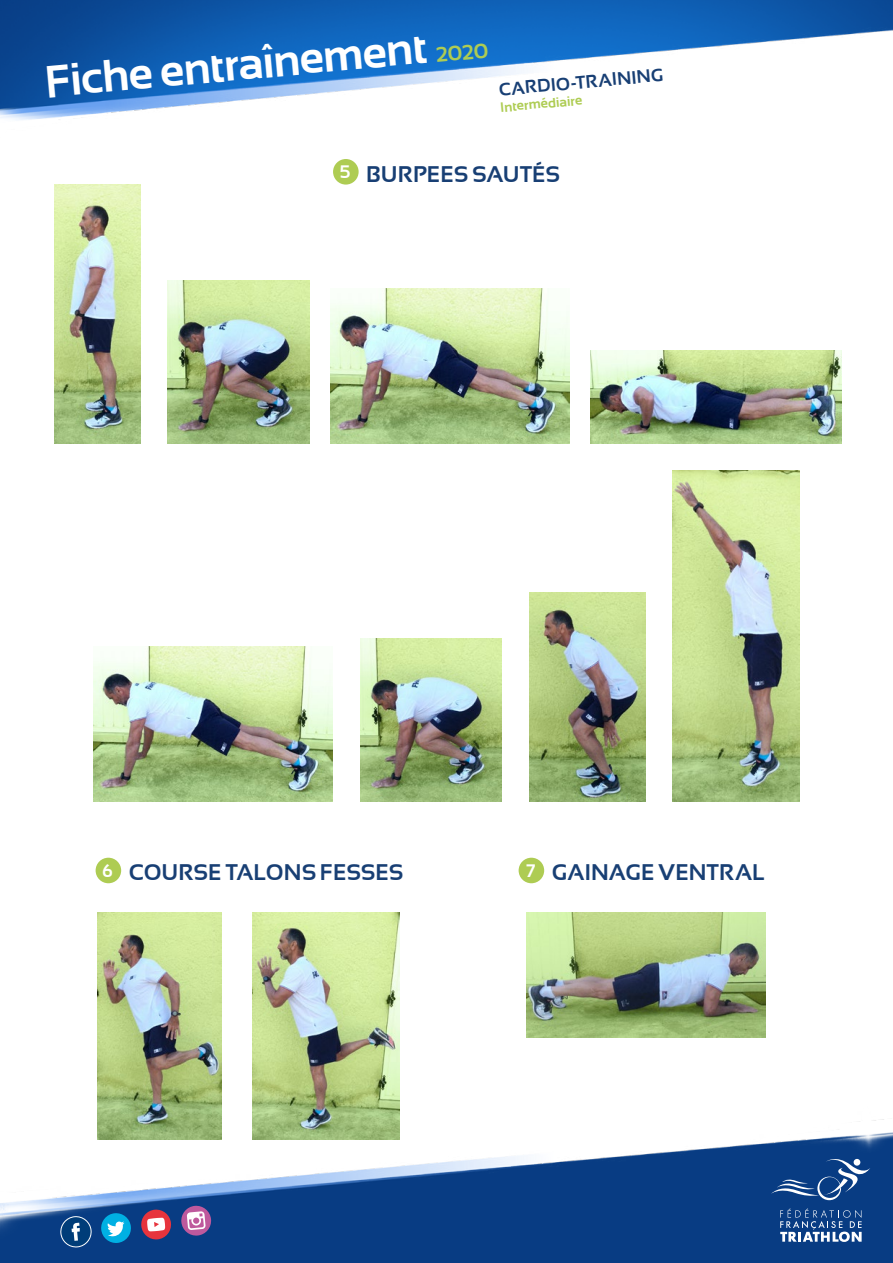
<style>
.page{position:relative;width:893px;height:1263px;background:#fff}
.page>*{position:absolute;margin:0;border:0;box-sizing:border-box;transform-origin:0 0}
.t1{font:700 45px "Sansation";color:#fff}
.t2{font:700 22.5px "Sansation";letter-spacing:.005em;color:#183f74}
.t3{font:700 18px "Sansation";color:#183f74}
.t4{font:700 13.5px "Sansation";color:#aecc53}
.s1{font-size:21px;color:#aecc53}
.s2{font-size:18px;color:#fff}
</style>
<div class="page">
<img style="left:0;top:0;width:893px;height:1263px">
<svg style="left:771px;top:1154px;width:99px;height:46px;background:#275492"></svg>
<svg style="left:780px;top:1208px;width:82px;height:34px;background:#456ca1"></svg>
<div style="left:333px;top:159px;width:26px;height:26px;background:#aecc53;border-radius:50%"></div>
<img style="left:54px;top:184px;width:87px;height:260px">
<img style="left:168px;top:281px;width:142px;height:163px">
<img style="left:330px;top:289px;width:240px;height:155px">
<img style="left:590px;top:350px;width:252px;height:94px">
<img style="left:94px;top:646px;width:239px;height:155px">
<img style="left:360px;top:639px;width:142px;height:162px">
<img style="left:529px;top:592px;width:117px;height:209px">
<img style="left:672px;top:470px;width:127px;height:331px">
<div style="left:96px;top:858px;width:25px;height:25px;background:#aecc53;border-radius:50%"></div>
<img style="left:97px;top:913px;width:125px;height:227px">
<img style="left:252px;top:913px;width:148px;height:227px">
<div style="left:519px;top:858px;width:25px;height:25px;background:#aecc53;border-radius:50%"></div>
<img style="left:527px;top:913px;width:238px;height:125px">
<svg style="left:141px;top:1209px;width:31px;height:31px"></svg>
<svg style="left:181px;top:1205px;width:31px;height:31px"></svg>
<svg style="left:100px;top:1212px;width:32px;height:32px"></svg>
<svg style="left:60px;top:1215px;width:32px;height:33px"></svg>
<h1 class="t1" style="left:43px;top:56px;width:446px;rotate:-5deg">Fiche entraînement <span class="s1">2020</span></h1>
<p class="t3" style="left:498px;top:79px;width:166px;rotate:-5deg">CARDIO-TRAINING</p>
<p class="t4" style="left:500px;top:99px;width:84px;rotate:-5deg">Intermédiaire</p>
<p class="t2" style="left:340px;top:161px;width:222px"><span class="s2">5</span> BURPEES SAUTÉS</p>
<p class="t2" style="left:102px;top:860px;width:303px"><span class="s2">6</span> COURSE TALONS FESSES</p>
<p class="t2" style="left:526px;top:860px;width:241px"><span class="s2">7</span> GAINAGE VENTRAL</p>
</div>
